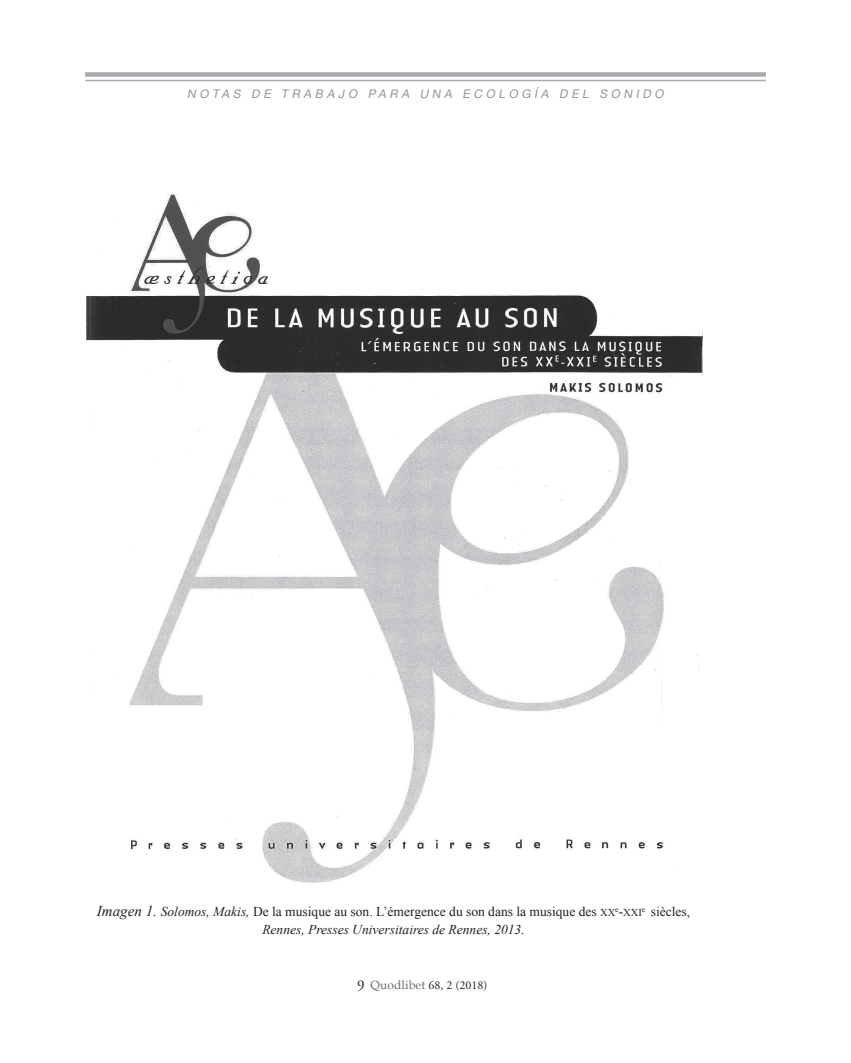
<style>
.page{position:relative;width:851px;height:1063px;background:#fff}
.page>*{position:absolute;margin:0;border:0;box-sizing:border-box;transform-origin:0 0}
.t1{font:13.5px/18px "Times New Roman";color:#231f20;text-align:center}
.t2{font:italic 12px "Helvetica Neue LT Std";color:#939598}
.t3{font:12px "Adobe Garamond Pro";color:#231f20}
.s1{font-style:italic;font-size:15px}
.s2{font-style:italic}
.s3{font-size:10.5px}
.s4{font-size:15px}
.s5{font-family:"Book Antiqua";color:#6c6d70}
</style>
<div class="page">
<div style="left:85px;top:72px;width:680px;height:5px;background:#a8a9ad"></div>
<hr style="left:85px;top:80px;width:680px;height:1px;background:#a8a9ad">
<img style="left:86px;top:193px;width:616px;height:690px">
<p class="t2" style="left:187px;top:86px;width:480px">NOTAS DE TRABAJO PARA UNA ECOLOGÍA DEL SONIDO</p>
<p class="t1" style="left:97px;top:903px;width:594px"><span class="s1">Imagen 1.</span> <span class="s2">Solomos, Makis,</span> De la musique au son. L’émergence du son dans la musique des <span class="s3">XX</span><sup>e</sup>-<span class="s3">XXI</span><sup>e</sup> siècles,<br><span class="s2">Rennes, Presses Universitaires de Rennes, 2013.</span></p>
<p class="t3" style="left:357px;top:978px;width:132px"><span class="s4">9</span> <span class="s5">Quodlibet</span> 68, 2 (2018)</p>
</div>
